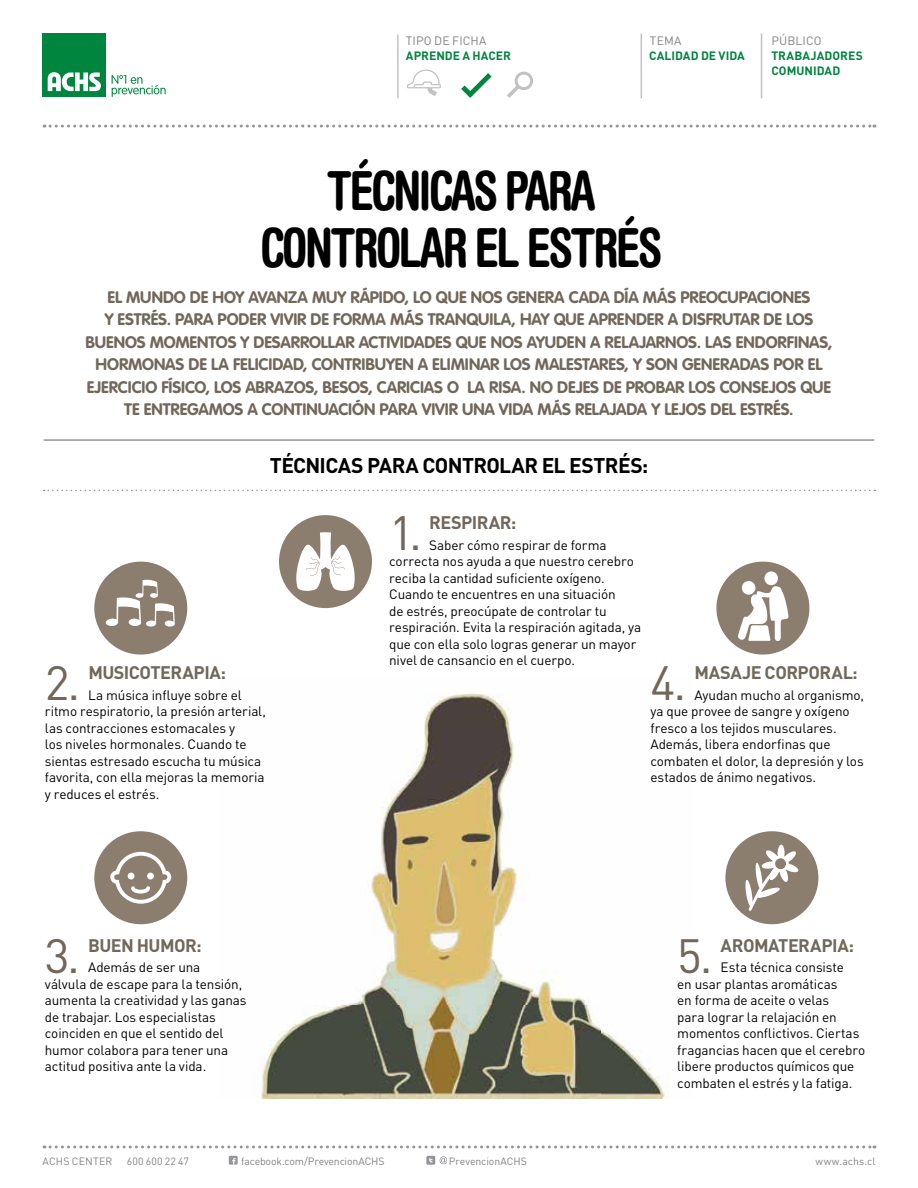
<style>
.page{position:relative;width:918px;height:1188px;background:#fff}
.page>*{position:absolute;margin:0;border:0;box-sizing:border-box;transform-origin:0 0}
.t1{font:700 condensed 54px/57px "Helvetica Rounded LT Std";letter-spacing:-.05em;color:#000;text-align:center;scale:.9 1}
.t2{font:47.55px "DIN Pro";color:#72675a}
.t3{font:700 21px "DIN Pro";letter-spacing:-.03em;color:#000}
.t4{font:700 18px "DIN Pro";letter-spacing:-.03em;color:#72675a}
.t5{font:700 16.5px/22.5px "VAG Rounded Std";letter-spacing:-.005em;color:#72675a;text-align:center}
.t6{font:13.5px/16.5px "DIN Pro";letter-spacing:-.01em;color:#000}
.t7{font:700 12px/15.3px "DIN Pro";color:#00853f}
.t8{font:12px "DIN Pro";letter-spacing:.015em;color:#808285}
.t9{font:10.5px "DIN Pro";letter-spacing:.01em;color:#808285}
.t10{font:10.5px "DIN Pro";letter-spacing:-.015em;color:#808285}
</style>
<div class="page">
<svg style="left:44px;top:125px;width:831px;height:3px"></svg>
<svg style="left:44px;top:1145px;width:831px;height:3px"></svg>
<svg style="left:440px;top:1157px;width:7px;height:7px"></svg>
<div style="left:43px;top:33px;width:63px;height:64px;background:#00853f"></div>
<svg style="left:48px;top:72px;width:53px;height:19px"></svg>
<svg style="left:112px;top:75px;width:54px;height:22px"></svg>
<div style="left:229px;top:1156px;width:9px;height:9px;background:#939598"></div>
<svg style="left:232px;top:1158px;width:3px;height:7px"></svg>
<div style="left:426px;top:1156px;width:9px;height:9px;background:#939598"></div>
<svg style="left:429px;top:1158px;width:4px;height:4px"></svg>
<img style="left:261px;top:693px;width:408px;height:406px">
<div style="left:279px;top:515px;width:93px;height:93px;background:#8c7e6f;border-radius:50%"></div>
<svg style="left:296px;top:532px;width:59px;height:59px"></svg>
<div style="left:94px;top:831px;width:93px;height:93px;background:#8c7e6f;border-radius:50%"></div>
<svg style="left:110px;top:852px;width:61px;height:52px"></svg>
<div style="left:94px;top:562px;width:93px;height:93px;background:#8c7e6f;border-radius:50%"></div>
<svg style="left:106px;top:579px;width:69px;height:48px"></svg>
<div style="left:725px;top:831px;width:93px;height:93px;background:#8c7e6f;border-radius:50%"></div>
<div style="left:778px;top:845px;width:7px;height:17px;background:#fff;border-radius:50%"></div>
<svg style="left:745px;top:850px;width:54px;height:61px"></svg>
<div style="left:716px;top:562px;width:93px;height:93px;background:#8c7e6f;border-radius:50%"></div>
<div style="left:764px;top:571px;width:14px;height:14px;background:#fff;border-radius:50%"></div>
<div style="left:742px;top:581px;width:13px;height:14px;background:#fff;border-radius:50%"></div>
<svg style="left:738px;top:585px;width:51px;height:56px"></svg>
<hr style="left:44px;top:439px;width:830px;height:2px;background:#939598">
<svg style="left:44px;top:490px;width:831px;height:1px"></svg>
<hr style="left:641px;top:34px;width:1px;height:64px;background:#c0c2c4">
<hr style="left:397px;top:35px;width:2px;height:63px;background:#c0c2c4">
<hr style="left:761px;top:34px;width:1px;height:64px;background:#c0c2c4">
<svg style="left:461px;top:73px;width:31px;height:25px"></svg>
<svg style="left:507px;top:72px;width:26px;height:26px"></svg>
<svg style="left:407px;top:70px;width:34px;height:26px"></svg>
<p class="t8" style="left:406px;top:32px;width:14px">tipo</p>
<p class="t8" style="left:434px;top:32px;width:54px">de ficha</p>
<p class="t8" style="left:650px;top:32px;width:9px">TEMA</p>
<p class="t7" style="left:649px;top:47px;width:30px">CALIDAD</p>
<p class="t7" style="left:701px;top:47px;width:26px">DE VIDA</p>
<p class="t7" style="left:406px;top:47px;width:107px">APRENDE A HACER</p>
<p class="t8" style="left:771px;top:32px;width:52px">PÚBLICO</p>
<p class="t7" style="left:771px;top:47px;width:9px">TRABAJADORES<br>COMUNIDAD</p>
<h1 class="t1" style="left:260px;top:161px;width:448px">TÉCNICAS PARA<br>CONTROLAR EL ESTRÉS</h1>
<p class="t5" style="left:85px;top:286px;width:749px">EL MUNDO DE HOY AVANZA MUY RÁPIDO, LO QUE NOS GENERA CADA DÍA MÁS PREOCUPACIONES<br>Y ESTRÉS. PARA PODER VIVIR DE FORMA MÁS TRANQUILA, HAY QUE APRENDER A DISFRUTAR DE LOS BUENOS MOMENTOS Y DESARROLLAR ACTIVIDADES QUE NOS AYUDEN A RELAJARNOS. LAS ENDORFI NAS, HORMONAS DE LA FELICIDAD, CONTRIBUYEN A ELIMINAR LOS MALESTARES, Y SON GENERADAS POR EL EJERCICIO FÍSICO, LOS ABRAZOS, BESOS, CARICIAS O LA RISA. NO DEJES DE PROBAR LOS CONSEJOS QUE TE ENTREGAMOS A CONTINUACIÓN PARA VIVIR UNA VIDA MÁS RELAJADA Y LEJOS DEL ESTRÉS.</p>
<h3 class="t3" style="left:270px;top:451px;width:380px">TÉCNICAS PARA CONTROLAR EL ESTRÉS:</h3>
<h2 class="t2" style="left:45px;top:650px;width:37px">2.</h2>
<h3 class="t4" style="left:88px;top:660px;width:139px">M USICOTERAPIA:</h3>
<p class="t6" style="left:45px;top:686px;width:223px;text-indent:43px">La música influye sobre el ritmo respiratorio, la presión arterial, las contracciones estomacales y<br>los niveles hormonales. Cuando te sientas estresado escucha tu música favorita, con ella mejoras la memoria y reduces el estrés.</p>
<h2 class="t2" style="left:45px;top:923px;width:37px">3.</h2>
<h3 class="t4" style="left:88px;top:933px;width:115px">BUEN HUMOR:</h3>
<p class="t6" style="left:45px;top:959px;width:203px;text-indent:43px">Además de ser una<br>válvula de escape para la tensión, aumenta la creatividad y las ganas de trabajar. Los especialistas coinciden en que el sentido del humor colabora para tener una actitud positiva ante la vida.</p>
<h2 class="t2" style="left:389px;top:500px;width:34px">1.</h2>
<h3 class="t4" style="left:429px;top:510px;width:89px">RESPIRAR:</h3>
<p class="t6" style="left:389px;top:536px;width:254px;text-indent:40px">Saber cómo respirar de forma correcta nos ayuda a que nuestro cerebro reciba la cantidad suficiente oxígeno.<br>Cuando te encuentres en una situación<br>de estrés, preocúpate de controlar tu respiración. Evita la respiración agitada, ya que con ella solo logras generar un mayor nivel de cansancio en el cuerpo.</p>
<h2 class="t2" style="left:650px;top:650px;width:37px">4.</h2>
<h3 class="t4" style="left:694px;top:660px;width:165px">MASAJE CORPORAL:</h3>
<p class="t6" style="left:650px;top:686px;width:215px;text-indent:44px">Ayudan mucho al organismo, ya que provee de sangre y oxígeno fresco a los tejidos musculares.<br>Además, libera endorfinas que combaten el dolor, la depresión y los estados de ánimo negativos.</p>
<h2 class="t2" style="left:677px;top:923px;width:37px">5.</h2>
<h3 class="t4" style="left:721px;top:933px;width:135px">AROMATERAPIA:</h3>
<p class="t6" style="left:677px;top:959px;width:190px;text-indent:43px">Esta técnica consiste<br>en usar plantas aromáticas<br>en forma de aceite o velas<br>para lograr la relajación en momentos conflictivos. Ciertas fragancias hacen que el cerebro libere productos químicos que combaten el estrés y la fatiga.</p>
<p class="t9" style="left:43px;top:1154px;width:71px">achs center</p>
<p class="t9" style="left:127px;top:1154px;width:64px">600 600 22 47</p>
<p class="t10" style="left:241px;top:1154px;width:125px">facebook.com/PrevencionACHS</p>
<p class="t9" style="left:449px;top:1154px;width:60px">PrevencionACHS</p>
<p class="t9" style="left:816px;top:1154px;width:61px">www.achs.cl</p>
</div>
